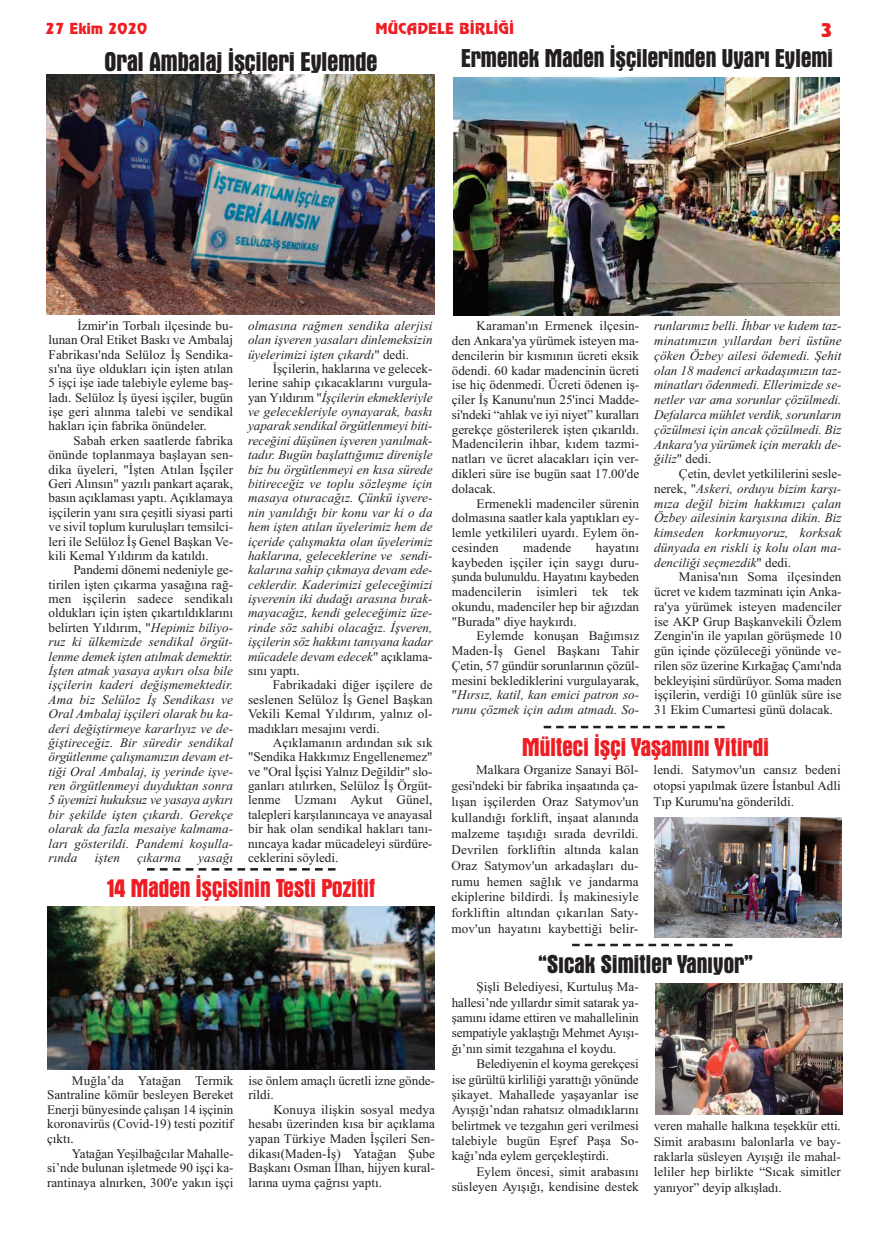
<style>
.page{position:relative;width:886px;height:1241px;background:#fff}
.page>*{position:absolute;margin:0;border:0;box-sizing:border-box;transform-origin:0 0}
.t1{font:700 condensed 27.5px "Aurora BT";letter-spacing:-.02em;color:#231f20}
.t2{font:700 condensed 26.25px "Aurora BT";letter-spacing:-.02em;color:#231f20}
.t3{font:700 condensed 26.25px "Aurora BT";letter-spacing:-.02em;color:#ee1d23}
.t4{font:18.75px "Revue BT";color:#ee1d23}
.t5{font:15px "Revue BT";color:#ee1d23}
.t6{font:13.12px/14.8px "TR Times New Roman";color:#231f20;text-align:justify}
.t7{font:italic 13.12px/14.4px "TR Times New Roman";color:#231f20;text-align:justify}
.s1{font-style:normal}
.s2{font-style:italic}
</style>
<div class="page">
<img style="left:46px;top:74px;width:388px;height:240px">
<img style="left:47px;top:906px;width:388px;height:162px">
<img style="left:454px;top:77px;width:386px;height:238px">
<img style="left:654px;top:817px;width:187px;height:120px">
<svg style="left:544px;top:725px;width:180px;height:3px"></svg>
<svg style="left:572px;top:943px;width:160px;height:3px"></svg>
<svg style="left:147px;top:868px;width:188px;height:2px"></svg>
<img style="left:656px;top:983px;width:186px;height:131px">
<p class="t5" style="left:45px;top:20px;width:103px">27 Ekim 2020</p>
<p class="t5" style="left:376px;top:20px;width:140px">MÜCADELE BİRLİĞİ</p>
<h3 class="t4" style="left:820px;top:19px;width:14px">3</h3>
<h1 class="t1" style="left:104px;top:45px;width:275px">Oral Ambalaj İşçileri Eylemde</h1>
<h2 class="t2" style="left:461px;top:42px;width:374px">Ermenek Maden İşçilerinden Uyarı Eylemi</h2>
<p class="t6" style="left:49px;top:318px;width:186px;line-height:14.4px;text-indent:29px">İzmir'in Torbalı ilçesinde bu&shy;lunan Oral Etiket Baskı ve Ambalaj Fabrikası'nda Selüloz İş Sendika&shy;sı'na üye oldukları için işten atılan 5 işçi işe iade talebiyle eyleme baş&shy;ladı. Selüloz İş üyesi işçiler, bugün işe geri alınma talebi ve sendikal hakları için fabrika önündeler.</p>
<p class="t6" style="left:49px;top:433px;width:186px;line-height:14.4px;text-indent:25px">Sabah erken saatlerde fabrika önünde toplanmaya başlayan sen&shy;dika üyeleri, "İşten Atılan İşçiler Geri Alınsın" yazılı pankart açarak, basın açıklaması yaptı. Açıklamaya işçilerin yanı sıra çeşitli siyasi parti ve sivil toplum kuruluşları temsilci&shy;leri ile Selüloz İş Genel Başkan Ve&shy;kili Kemal Yıldırım da katıldı.</p>
<p class="t7" style="left:49px;top:562px;width:186px;text-indent:25px"><span class="s1">Pandemi dönemi nedeniyle ge&shy;tirilen işten çıkarma yasağına rağ&shy;men işçilerin sadece sendikalı oldukları için işten çıkartıldıklarını belirten Yıldırım, "</span>Hepimiz biliyo&shy;ruz ki ülkemizde sendikal örgüt&shy;lenme demek işten atılmak demektir.<br>İşten atmak yasaya aykırı olsa bile işçilerin kaderi değişmemektedir.<br>Ama biz Selüloz İş Sendikası ve Oral Ambalaj işçileri olarak bu ka&shy;deri değiştirmeye kararlıyız ve de&shy;ğiştireceğiz. Bir süredir sendikal örgütlenme çalışmamızın devam et&shy;tiği Oral Ambalaj, iş yerinde işve&shy;ren örgütlenmeyi duyduktan sonra 5 üyemizi hukuksuz ve yasaya aykırı bir şekilde işten çıkardı. Gerekçe olarak da fazla mesaiye kalmama&shy;ları gösterildi. Pandemi koşulla&shy;rında</p>
<p class="t7" style="left:95px;top:850px;width:27px">işten</p>
<p class="t7" style="left:137px;top:850px;width:45px">çıkarma</p>
<p class="t7" style="left:198px;top:850px;width:36px">yasağı</p>
<p class="t7" style="left:248px;top:318px;width:186px">olmasına rağmen sendika alerjisi olan işveren yasaları dinlemeksizin üyelerimizi işten çıkardı<span class="s1">" dedi.</span></p>
<p class="t7" style="left:248px;top:361px;width:186px;text-indent:25px"><span class="s1">İşçilerin, haklarına ve gelecek&shy;lerine sahip çıkacaklarını vurgula&shy;yan Yıldırım "</span>İşçilerin ekmekleriyle ve gelecekleriyle oynayarak, baskı yaparak sendikal örgütlenmeyi biti&shy;receğini düşünen işveren yanılmak&shy;tadır. Bugün başlattığımız direnişle biz bu örgütlenmeyi en kısa sürede bitireceğiz ve toplu sözleşme için masaya oturacağız. Çünkü işvere&shy;nin yanıldığı bir konu var ki o da hem işten atılan üyelerimiz hem de içeride çalışmakta olan üyelerimiz haklarına, geleceklerine ve sendi&shy;kalarına sahip çıkmaya devam ede&shy;ceklerdir. Kaderimizi geleceğimizi işverenin iki dudağı arasına bırak&shy;mayacağız, kendi geleceğimiz üze&shy;rinde söz sahibi olacağız. İşveren, işçilerin söz hakkını tanıyana kadar mücadele devam edecek<span class="s1">" açıklama&shy;sını yaptı.</span></p>
<p class="t6" style="left:248px;top:677px;width:186px;line-height:14.4px;text-indent:25px">Fabrikadaki diğer işçilere de seslenen Selüloz İş Genel Başkan Vekili Kemal Yıldırım, yalnız ol&shy;madıkları mesajını verdi.</p>
<p class="t6" style="left:248px;top:735px;width:186px;line-height:14.4px;text-indent:25px">Açıklamanın ardından sık sık "Sendika Hakkımız Engellenemez" ve "Oral İşçisi Yalnız Değildir" slo&shy;ganları atılırken, Selüloz İş Örgüt&shy;lenme Uzmanı Aykut Günel, talepleri karşılanıncaya ve anayasal bir hak olan sendikal hakları tanı&shy;nıncaya kadar mücadeleyi sürdüre&shy;ceklerini söyledi.</p>
<h2 class="t3" style="left:107px;top:872px;width:270px">14 Maden İşçisinin Testi Pozitif</h2>
<p class="t6" style="left:47px;top:1072px;width:188px;text-indent:25px">Muğla’da Yatağan Termik Santraline kömür besleyen Bereket Enerji bünyesinde çalışan 14 işçinin koronavirüs (Covid-19) testi pozitif çıktı.</p>
<p class="t6" style="left:47px;top:1145px;width:188px;text-indent:25px">Yatağan Yeşilbağcılar Mahalle&shy;si’nde bulunan işletmede 90 işçi ka&shy;rantinaya alnırken, 300'e yakın işçi</p>
<p class="t6" style="left:248px;top:1072px;width:188px">ise önlem amaçlı ücretli izne gönde&shy;rildi.</p>
<p class="t6" style="left:248px;top:1101px;width:188px;text-indent:25px">Konuya ilişkin sosyal medya hesabı üzerinden kısa bir açıklama yapan Türkiye Maden İşçileri Sen&shy;dikası(Maden-İş) Yatağan Şube Başkanı Osman İlhan, hijyen kural&shy;larına uyma çağrısı yaptı.</p>
<p class="t6" style="left:452px;top:318px;width:189px;text-indent:25px">Karaman'ın Ermenek ilçesin&shy;den Ankara'ya yürümek isteyen ma&shy;dencilerin bir kısmının ücreti eksik ödendi. 60 kadar madencinin ücreti ise hiç ödenmedi. Ücreti ödenen iş&shy;çiler İş Kanunu'nun 25'inci Madde&shy;si'ndeki “ahlak ve iyi niyet” kuralları gerekçe gösterilerek işten çıkarıldı.<br>Madencilerin ihbar, kıdem tazmi&shy;natları ve ücret alacakları için ver&shy;dikleri süre ise bugün saat 17.00'de dolacak.</p>
<p class="t6" style="left:452px;top:495px;width:189px;text-indent:25px">Ermenekli madenciler sürenin dolmasına saatler kala yaptıkları ey&shy;lemle yetkilileri uyardı. Eylem ön&shy;cesinden</p>
<p class="t6" style="left:452px;top:540px;width:189px;text-indent:144px">hayatını kaybeden işçiler için saygı duru&shy;şunda bulunuldu. Hayatını kaybeden madencilerin isimleri tek tek okundu, madenciler hep bir ağızdan "Burada" diye haykırdı.</p>
<p class="t6" style="left:452px;top:628px;width:189px;text-indent:25px">Eylemde konuşan Bağımsız Maden-İş Genel Başkanı Tahir Çetin, 57 gündür sorunlarının çözül&shy;mesini beklediklerini vurgulayarak, "<span class="s2">Hırsız, katil, kan emici patron so&shy;runu çözmek için adım atmadı. So-</span></p>
<p class="t6" style="left:523px;top:540px;width:50px">madende</p>
<p class="t7" style="left:654px;top:318px;width:189px;line-height:14.8px">runlarımız belli. İhbar ve kıdem taz&shy;minatımızın yıllardan beri üstüne çöken Özbey ailesi ödemedi. Şehit olan 18 madenci arkadaşımızın taz&shy;minatları ödenmedi. Ellerimizde se&shy;netler var ama sorunlar çözülmedi.<br>Defalarca mühlet verdik, sorunların çözülmesi için ancak çözülmedi. Biz Ankara'ya yürümek için meraklı de&shy;ğiliz<span class="s1">" dedi.</span></p>
<p class="t7" style="left:654px;top:466px;width:189px;line-height:14.8px;text-indent:25px"><span class="s1">Çetin, devlet yetkililerini sesle&shy;nerek, "</span>Askeri, orduyu bizim karşı&shy;mıza değil bizim hakkımızı çalan Özbey ailesinin karşısına dikin. Biz kimseden korkmuyoruz, korksak dünyada en riskli iş kolu olan ma&shy;denciliği seçmezdik<span class="s1">" dedi.</span></p>
<p class="t6" style="left:654px;top:569px;width:189px;text-indent:25px">Manisa'nın Soma ilçesinden ücret ve kıdem tazminatı için Anka&shy;ra'ya yürümek isteyen madenciler ise AKP Grup Başkanvekili Özlem Zengin'in ile yapılan görüşmede 10 gün içinde çözüleceği yönünde ve&shy;rilen söz üzerine Kırkağaç Çamı'nda bekleyişini sürdürüyor. Soma maden işçilerin, verdiği 10 günlük süre ise 31 Ekim Cumartesi günü dolacak.</p>
<h2 class="t3" style="left:522px;top:731px;width:249px">Mülteci İşçi Yaşamını Yitirdi</h2>
<p class="t6" style="left:451px;top:761px;width:189px;line-height:15.9px;text-indent:25px">Malkara Organize Sanayi Böl&shy;gesi'ndeki bir fabrika inşaatında ça&shy;lışan işçilerden Oraz Satymov'un kullandığı forklift, inşaat alanında malzeme taşıdığı sırada devrildi.<br>Devrilen forkliftin altında kalan Oraz Satymov'un arkadaşları du&shy;rumu hemen sağlık ve jandarma ekiplerine bildirdi. İş makinesiyle forkliftin altından çıkarılan Saty&shy;mov'un hayatını kaybettiği belir-</p>
<p class="t6" style="left:653px;top:761px;width:189px;line-height:15.9px">lendi. Satymov'un cansız bedeni otopsi yapılmak üzere İstanbul Adli Tıp Kurumu'na gönderildi.</p>
<h2 class="t2" style="left:538px;top:948px;width:217px">“Sıcak Simitler Yanıyor”</h2>
<p class="t6" style="left:452px;top:978px;width:189px;line-height:15.4px;text-indent:25px">Şişli Belediyesi, Kurtuluş Ma&shy;hallesi’nde yıllardır simit satarak ya&shy;şamını idame ettiren ve mahallelinin sempatiyle yaklaştığı Mehmet Ayışı&shy;ğı’nın simit tezgahına el koydu.</p>
<p class="t6" style="left:452px;top:1055px;width:189px;line-height:15.4px;text-indent:25px">Belediyenin el koyma gerekçesi ise gürültü kirliliği yarattığı yönünde şikayet. Mahallede yaşayanlar ise Ayışığı’ndan rahatsız olmadıklarını belirtmek ve tezgahın geri verilmesi talebiyle bugün Eşref Paşa So&shy;kağı’nda eylem gerçekleştirdi.</p>
<p class="t6" style="left:452px;top:1163px;width:189px;line-height:15.4px;text-align:right">Eylem öncesi, simit arabasını süsleyen Ayışığı, kendisine destek</p>
<p class="t6" style="left:654px;top:1117px;width:189px;line-height:15.4px">veren mahalle halkına teşekkür etti.<br>Simit arabasını balonlarla ve bay&shy;raklarla süsleyen Ayışığı ile mahal&shy;leliler hep birlikte “Sıcak simitler yanıyor” deyip alkışladı.</p>
</div>
